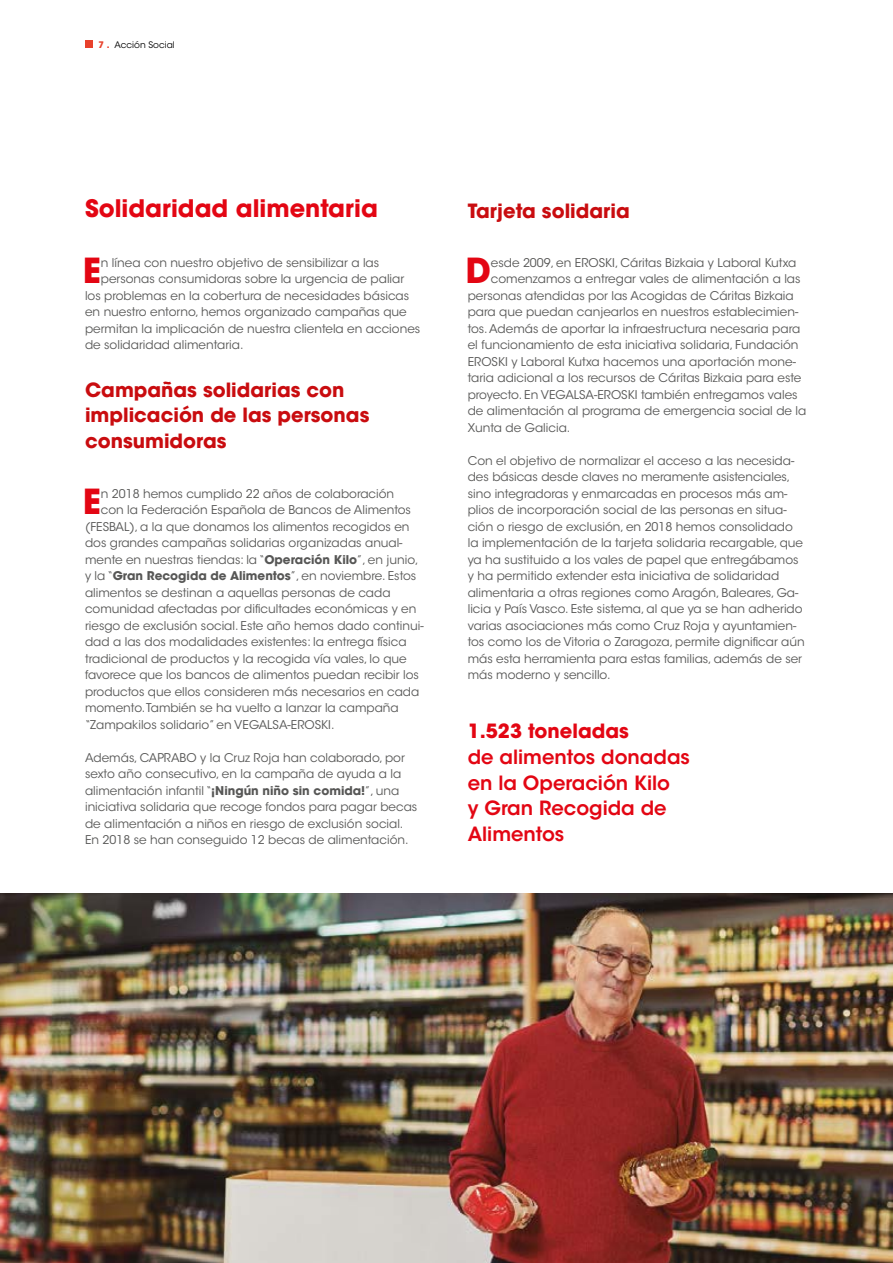
<style>
.page{position:relative;width:893px;height:1263px;background:#fff}
.page>*{position:absolute;margin:0;border:0;box-sizing:border-box;transform-origin:0 0}
.t1{font:700 34.35px "ITC Avant Garde Std";color:#e30613}
.t2{font:700 24px "ITC Avant Garde Std";color:#e30613}
.t3{font:700 19.5px/25.5px "ITC Avant Garde Std";color:#c90c0f}
.t4{font:600 19.5px/25.5px "ITC Avant Garde Std";color:#e30613}
.t5{font:700 19.5px "ITC Avant Garde Std";color:#e30613}
.t6{font:12px/16.5px "ITC Avant Garde Std";color:#575756}
.t7{font:9px "ITC Avant Garde Std";color:#000}
.s1{font-weight:700;color:#e8412c}
.s2{font-weight:700}
</style>
<div class="page">
<div style="left:85px;top:40px;width:8px;height:8px;background:#e8412c"></div>
<img style="left:0;top:894px;width:893px;height:369px">
<p class="t7" style="left:99px;top:39px;width:78px"><span class="s1">7 .</span> Acción Social</p>
<h2 class="t2" style="left:85px;top:193px;width:294px">Solidaridad alimentaria</h2>
<h1 class="t1" style="left:83px;top:248px;width:20px">E</h1>
<p class="t6" style="left:101px;top:254px;width:280px">n línea con nuestro objetivo de sensibilizar a las</p>
<p class="t6" style="left:101px;top:271px;width:305px">personas consumidoras sobre la urgencia de paliar</p>
<p class="t6" style="left:85px;top:287px;width:326px">los problemas en la cobertura de necesidades básicas</p>
<p class="t6" style="left:85px;top:304px;width:323px">en nuestro entorno, hemos organizado campañas que</p>
<p class="t6" style="left:85px;top:320px;width:337px">permitan la implicación de nuestra clientela en acciones</p>
<p class="t6" style="left:85px;top:337px;width:160px">de solidaridad alimentaria.</p>
<h3 class="t3" style="left:85px;top:376px;width:286px">Campañas solidarias con implicación de las personas consumidoras</h3>
<h1 class="t1" style="left:83px;top:479px;width:20px">E</h1>
<p class="t6" style="left:101px;top:485px;width:295px">n 2018 hemos cumplido 22 años de colaboración</p>
<p class="t6" style="left:101px;top:502px;width:312px">con la Federación Española de Bancos de Alimentos</p>
<p class="t6" style="left:85px;top:518px;width:326px">(FESBAL), a la que donamos los alimentos recogidos en</p>
<p class="t6" style="left:85px;top:535px;width:319px">dos grandes campañas solidarias organizadas anual-</p>
<p class="t6" style="left:85px;top:551px;width:335px">mente en nuestras tiendas: la “<span class="s2">Operación Kilo</span>”, en junio,</p>
<p class="t6" style="left:85px;top:568px;width:333px">y la “<span class="s2">Gran Recogida de Alimentos</span>”, en noviembre. Estos</p>
<p class="t6" style="left:85px;top:584px;width:307px">alimentos se destinan a aquellas personas de cada</p>
<p class="t6" style="left:85px;top:601px;width:333px">comunidad afectadas por dificultades económicas y en</p>
<p class="t6" style="left:85px;top:617px;width:340px">riesgo de exclusión social. Este año hemos dado continui-</p>
<p class="t6" style="left:85px;top:634px;width:323px">dad a las dos modalidades existentes: la entrega física</p>
<p class="t6" style="left:85px;top:650px;width:323px">tradicional de productos y la recogida vía vales, lo que</p>
<p class="t6" style="left:85px;top:667px;width:335px">favorece que los bancos de alimentos puedan recibir los</p>
<p class="t6" style="left:85px;top:683px;width:336px">productos que ellos consideren más necesarios en cada</p>
<p class="t6" style="left:85px;top:700px;width:315px">momento. También se ha vuelto a lanzar la campaña</p>
<p class="t6" style="left:85px;top:716px;width:251px">“Zampakilos solidario” en VEGALSA-EROSKI.</p>
<p class="t6" style="left:85px;top:749px;width:334px">Además, CAPRABO y la Cruz Roja han colaborado, por sexto año consecutivo, en la campaña de ayuda a la alimentación infantil “<span class="s2">¡Ningún niño sin comida!</span>”, una iniciativa solidaria que recoge fondos para pagar becas de alimentación a niños en riesgo de exclusión social.<br>En 2018 se han conseguido 12 becas de alimentación.</p>
<h3 class="t3" style="left:468px;top:197px;width:164px">Tarjeta solidaria</h3>
<h1 class="t1" style="left:465px;top:248px;width:27px">D</h1>
<p class="t6" style="left:491px;top:254px;width:307px">esde 2009, en EROSKI, Cáritas Bizkaia y Laboral Kutxa</p>
<p class="t6" style="left:491px;top:271px;width:311px">comenzamos a entregar vales de alimentación a las</p>
<p class="t6" style="left:468px;top:287px;width:327px">personas atendidas por las Acogidas de Cáritas Bizkaia</p>
<p class="t6" style="left:468px;top:304px;width:332px">para que puedan canjearlos en nuestros establecimien-</p>
<p class="t6" style="left:468px;top:320px;width:334px">tos. Además de aportar la infraestructura necesaria para</p>
<p class="t6" style="left:468px;top:337px;width:332px">el funcionamiento de esta iniciativa solidaria, Fundación</p>
<p class="t6" style="left:468px;top:353px;width:330px">EROSKI y Laboral Kutxa hacemos una aportación mone-</p>
<p class="t6" style="left:468px;top:370px;width:335px">taria adicional a los recursos de Cáritas Bizkaia para este</p>
<p class="t6" style="left:468px;top:386px;width:331px">proyecto. En VEGALSA-EROSKI también entregamos vales</p>
<p class="t6" style="left:468px;top:403px;width:340px">de alimentación al programa de emergencia social de la</p>
<p class="t6" style="left:468px;top:419px;width:104px">Xunta de Galicia.</p>
<p class="t6" style="left:468px;top:452px;width:339px">Con el objetivo de normalizar el acceso a las necesida&shy;des básicas desde claves no meramente asistenciales, sino integradoras y enmarcadas en procesos más am&shy;plios de incorporación social de las personas en situa&shy;ción o riesgo de exclusión, en 2018 hemos consolidado la implementación de la tarjeta solidaria recargable, que ya ha sustituido a los vales de papel que entregábamos y ha permitido extender esta iniciativa de solidaridad alimentaria a otras regiones como Aragón, Baleares, Ga&shy;licia y País Vasco. Este sistema, al que ya se han adherido varias asociaciones más como Cruz Roja y ayuntamien&shy;tos como los de Vitoria o Zaragoza, permite dignificar aún más esta herramienta para estas familias, además de ser más moderno y sencillo.</p>
<h3 class="t5" style="left:468px;top:719px;width:163px">1.523 toneladas</h3>
<h3 class="t4" style="left:468px;top:744px;width:224px">de alimentos donadas en la Operación Kilo<br>y Gran Recogida de<br>Alimentos</h3>
</div>
